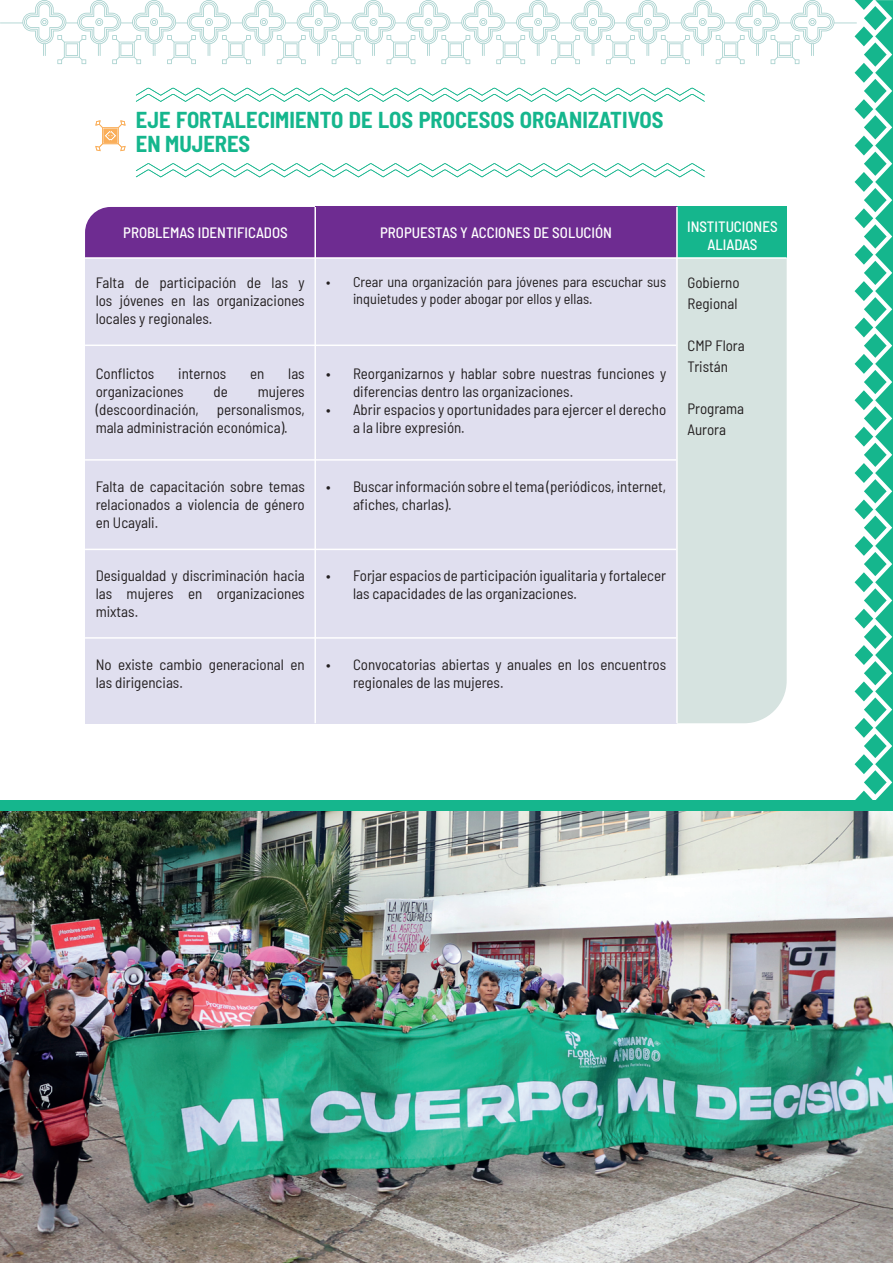
<style>
.page{position:relative;width:893px;height:1263px;background:#fff}
.page>*{position:absolute;margin:0;border:0;box-sizing:border-box;transform-origin:0 0}
.t1{font:700 semi-condensed 22.5px/24px "Barlow";color:#15b68d}
.t2{font:semi-condensed 15px/18px "Barlow";color:#231f20}
.t3{font:500 semi-condensed 15px/18px "Barlow";color:#fff;text-align:center}
.t4{font:semi-condensed 14.25px/17.1px "Barlow";color:#231f20}
</style>
<div class="page">
<svg style="left:854px;top:0;width:39px;height:800px"></svg>
<div style="left:85px;top:257px;width:230px;height:466px;background:#e0dfef"></div>
<div style="left:678px;top:259px;width:109px;height:464px;background:#d6e3e0"></div>
<div style="left:315px;top:257px;width:362px;height:466px;background:#e0dfef"></div>
<div style="left:85px;top:207px;width:229px;height:50px;background:#6e2c91"></div>
<div style="left:676px;top:207px;width:111px;height:51px;background:#15b68d"></div>
<div style="left:315px;top:207px;width:362px;height:51px;background:#6e2c91"></div>
<hr style="left:85px;top:345px;width:591px;height:1px;background:#fff">
<hr style="left:85px;top:459px;width:591px;height:2px;background:#fff">
<hr style="left:85px;top:549px;width:591px;height:1px;background:#fff">
<hr style="left:85px;top:637px;width:591px;height:2px;background:#fff">
<hr style="left:85px;top:257px;width:702px;height:2px;background:#fff">
<hr style="left:314px;top:207px;width:2px;height:516px;background:#fff">
<hr style="left:676px;top:207px;width:2px;height:516px;background:#fff">
<img style="left:0;top:810px;width:893px;height:453px">
<div style="left:0;top:800px;width:893px;height:10px;background:#15b68d"></div>
<svg style="left:0;top:0;width:857px;height:56px"></svg>
<svg style="left:24px;top:2px;width:809px;height:62px"></svg>
<svg style="left:136px;top:163px;width:569px;height:14px"></svg>
<svg style="left:136px;top:88px;width:569px;height:14px"></svg>
<svg style="left:95px;top:120px;width:31px;height:31px"></svg>
<h1 class="t1" style="left:136px;top:106px;width:529px">EJE FORTALECIMIENTO DE LOS PROCESOS ORGANIZATIVOS<br>EN MUJERES</h1>
<p class="t3" style="left:123px;top:222px;width:166px">PROBLEMAS IDENTIFICADOS</p>
<p class="t3" style="left:687px;top:217px;width:92px">INSTITUCIONES<br>ALIADAS</p>
<p class="t3" style="left:380px;top:222px;width:234px">PROPUESTAS Y ACCIONES DE SOLUCIÓN</p>
<p class="t2" style="left:96px;top:272px;width:211px;text-align:justify">Falta de participación de las y los jóvenes en las organizaciones locales y regionales.</p>
<p class="t2" style="left:96px;top:363px;width:60px">Conflictos</p>
<p class="t2" style="left:178px;top:363px;width:50px">internos</p>
<p class="t2" style="left:250px;top:363px;width:16px">en</p>
<p class="t2" style="left:288px;top:363px;width:18px">las</p>
<p class="t2" style="left:96px;top:381px;width:89px">organizaciones</p>
<p class="t2" style="left:214px;top:381px;width:16px">de</p>
<p class="t2" style="left:96px;top:381px;width:211px;text-align:justify;text-indent:162px">mujeres (descoordinación, personalismos, mala administración económica).</p>
<p class="t2" style="left:96px;top:476px;width:211px;text-align:justify">Falta de capacitación sobre temas relacionados a violencia de género en Ucayali.</p>
<p class="t2" style="left:96px;top:566px;width:211px;text-align:justify">Desigualdad y discriminación hacia las mujeres en organizaciones mixtas.</p>
<p class="t2" style="left:96px;top:654px;width:211px">No existe cambio generacional en las dirigencias.</p>
<p class="t4" style="left:353px;top:272px;width:315px;text-indent:-27px">• Crear una organización para jóvenes para escuchar sus inquietudes y poder abogar por ellos y ellas.</p>
<p class="t2" style="left:353px;top:363px;width:315px;text-indent:-27px">• Reorganizarnos y hablar sobre nuestras funciones y diferencias dentro las organizaciones.</p>
<p class="t2" style="left:353px;top:399px;width:315px;text-indent:-27px">• Abrir espacios y oportunidades para ejercer el derecho a la libre expresión.</p>
<p class="t2" style="left:353px;top:476px;width:315px;text-indent:-27px">• Buscar información sobre el tema (periódicos, internet, afiches, charlas).</p>
<p class="t2" style="left:687px;top:271px;width:54px;line-height:21px">Gobierno<br>Regional</p>
<p class="t2" style="left:687px;top:334px;width:59px;line-height:21px">CMP Flora<br>Tristán</p>
<p class="t2" style="left:687px;top:397px;width:58px;line-height:21px">Programa<br>Aurora</p>
<p class="t2" style="left:353px;top:566px;width:315px;text-indent:-27px">• Forjar espacios de participación igualitaria y fortalecer las capacidades de las organizaciones.</p>
<p class="t2" style="left:353px;top:654px;width:315px;text-indent:-27px">• Convocatorias abiertas y anuales en los encuentros regionales de las mujeres.</p>
</div>
